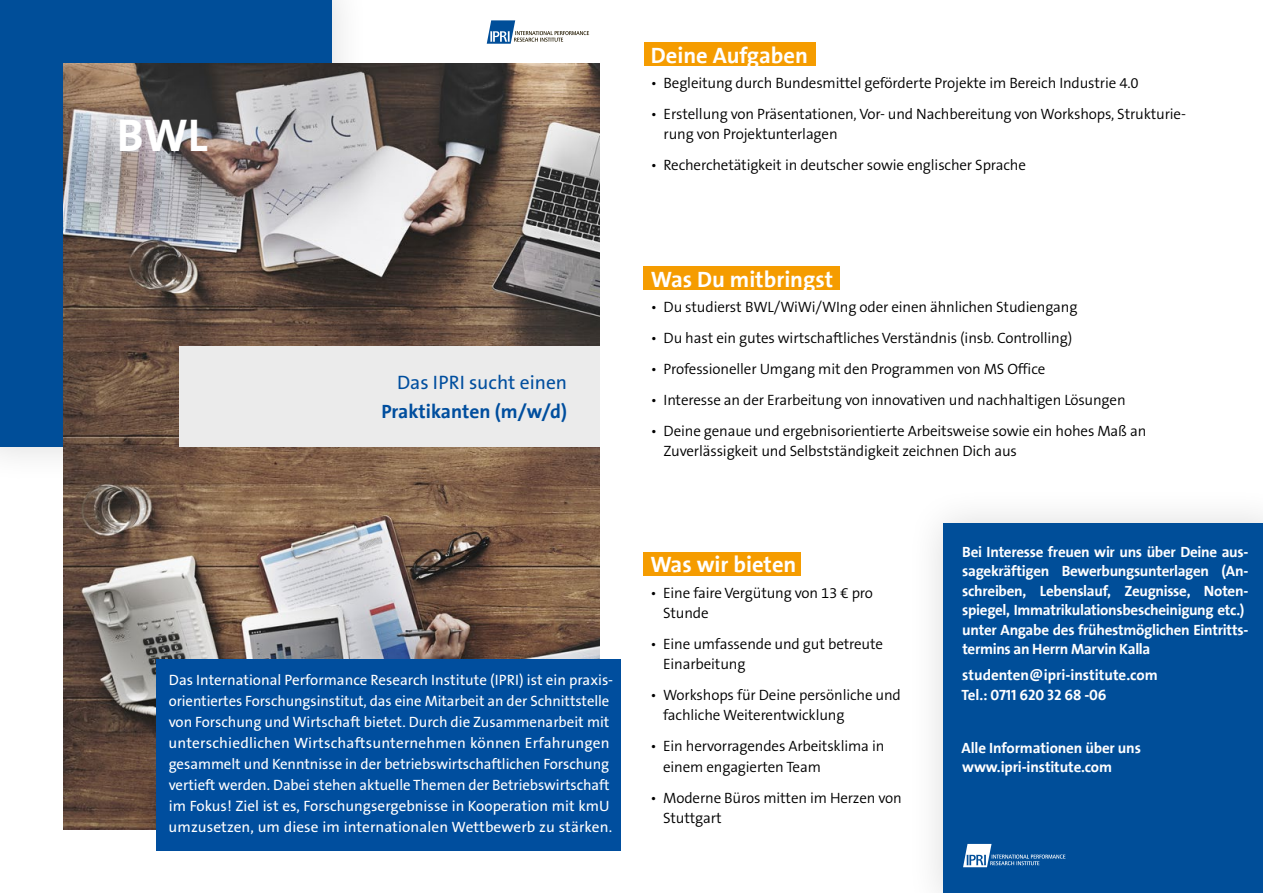
<style>
.page{position:relative;width:1263px;height:893px;background:#fff}
.page>*{position:absolute;margin:0;border:0;box-sizing:border-box;transform-origin:0 0}
.t1{font:700 46.5px "RB The Sans";color:#fff}
.t2{font:700 22.5px "RB The Sans";color:#fff}
.t3{font:700 19.5px "RB The Sans";color:#004e9e}
.t4{font:19.5px "The Sans B5 Plain";color:#004e9e}
.t5{font:300 15px/20.2px "The Sans B4";letter-spacing:-.01em;color:#000}
.t6{font:15px/21px "The Sans B5 Plain";color:#fff}
.t7{font:700 15px/19.5px "RB The Sans";letter-spacing:-.02em;color:#fff}
.t8{font:700 15px/19.5px "RB The Sans";color:#fff}
</style>
<div class="page">
<div style="left:0;top:0;width:370px;height:485px;background:#fafafa"></div>
<div style="left:0;top:0;width:332px;height:446px;background:#004e99"></div>
<img style="left:64px;top:64px;width:536px;height:765px">
<div style="left:179px;top:346px;width:421px;height:100px;background:#ebebeb"></div>
<div style="left:644px;top:43px;width:172px;height:23px;background:#f59c00"></div>
<div style="left:644px;top:267px;width:196px;height:23px;background:#f59c00"></div>
<svg style="left:487px;top:20px;width:102px;height:24px"></svg>
<div style="left:156px;top:659px;width:464px;height:191px;background:#004e9e"></div>
<div style="left:905px;top:485px;width:358px;height:408px;background:#fbfbfb"></div>
<div style="left:943px;top:524px;width:320px;height:369px;background:#004e99"></div>
<svg style="left:963px;top:844px;width:102px;height:23px"></svg>
<div style="left:643px;top:552px;width:158px;height:24px;background:#f59c00"></div>
<h1 class="t1" style="left:117px;top:110px;width:92px">BWL</h1>
<h2 class="t2" style="left:651px;top:43px;width:159px">Deine Aufgaben</h2>
<p class="t5" style="left:651px;top:74px;width:489px">• Begleitung durch Bundesmittel geförderte Projekte im Bereich Industrie 4.0</p>
<p class="t5" style="left:664px;top:104px;width:524px;text-indent:-13px">• Erstellung von Präsentationen, Vor- und Nachbereitung von Workshops, Strukturie&shy;rung von Projektunterlagen</p>
<p class="t5" style="left:651px;top:156px;width:377px">• Recherchetätigkeit in deutscher sowie englischer Sprache</p>
<h3 class="t4" style="left:397px;top:372px;width:172px">Das IPRI sucht einen</h3>
<h3 class="t3" style="left:381px;top:400px;width:187px">Praktikanten (m/w/d)</h3>
<p class="t6" style="left:169px;top:670px;width:446px">Das International Performance Research Institute (IPRI) ist ein praxis&shy;orientiertes Forschungsinstitut, das eine Mitarbeit an der Schnittstelle von Forschung und Wirtschaft bietet. Durch die Zusammenarbeit mit unterschiedlichen Wirtschaftsunternehmen können Erfahrungen gesammelt und Kenntnisse in der betriebswirtschaftlichen Forschung vertieft werden. Dabei stehen aktuelle Themen der Betriebswirtschaft im Fokus! Ziel ist es, Forschungsergebnisse in Kooperation mit kmU umzusetzen, um diese im internationalen Wettbewerb zu stärken.</p>
<h2 class="t2" style="left:651px;top:267px;width:184px">Was Du mitbringst</h2>
<p class="t5" style="left:651px;top:298px;width:428px">• Du studierst BWL/WiWi/WIng oder einen ähnlichen Studiengang</p>
<p class="t5" style="left:651px;top:328px;width:423px">• Du hast ein gutes wirtschaftliches Verständnis (insb. Controlling)</p>
<p class="t5" style="left:651px;top:359px;width:396px">• Professioneller Umgang mit den Programmen von MS Office</p>
<p class="t5" style="left:651px;top:390px;width:476px">• Interesse an der Erarbeitung von innovativen und nachhaltigen Lösungen</p>
<p class="t5" style="left:664px;top:421px;width:484px;text-indent:-13px">• Deine genaue und ergebnisorientierte Arbeitsweise sowie ein hohes Maß an<br>Zuverlässigkeit und Selbstständigkeit zeichnen Dich aus</p>
<h2 class="t2" style="left:650px;top:552px;width:148px">Was wir bieten</h2>
<p class="t5" style="left:663px;top:583px;width:211px;text-indent:-13px">• Eine faire Vergütung von 13 € pro<br>Stunde</p>
<p class="t5" style="left:663px;top:634px;width:221px;text-indent:-13px">• Eine umfassende und gut betreute<br>Einarbeitung</p>
<p class="t5" style="left:663px;top:686px;width:239px;text-indent:-13px">• Workshops für Deine persönliche und fachliche Weiterentwicklung</p>
<p class="t5" style="left:663px;top:737px;width:223px;text-indent:-13px">• Ein hervorragendes Arbeitsklima in einem engagierten Team</p>
<p class="t5" style="left:663px;top:788px;width:240px;text-indent:-13px">• Moderne Büros mitten im Herzen von<br>Stuttgart</p>
<p class="t7" style="left:962px;top:542px;width:288px">Bei Interesse freuen wir uns über Deine aus&shy;sagekräftigen Bewerbungsunterlagen (An&shy;schreiben, Lebenslauf, Zeugnisse, Noten&shy;spiegel, Immatrikulationsbescheinigung etc.) unter Angabe des frühestmöglichen Eintritts&shy;termins an Herrn Marvin Kalla</p>
<p class="t8" style="left:961px;top:666px;width:198px">studenten@ipri-institute.com<br>Tel.: 0711 620 32 68 -06</p>
<p class="t7" style="left:961px;top:738px;width:181px">Alle Informationen über uns www.ipri-institute.com</p>
</div>
